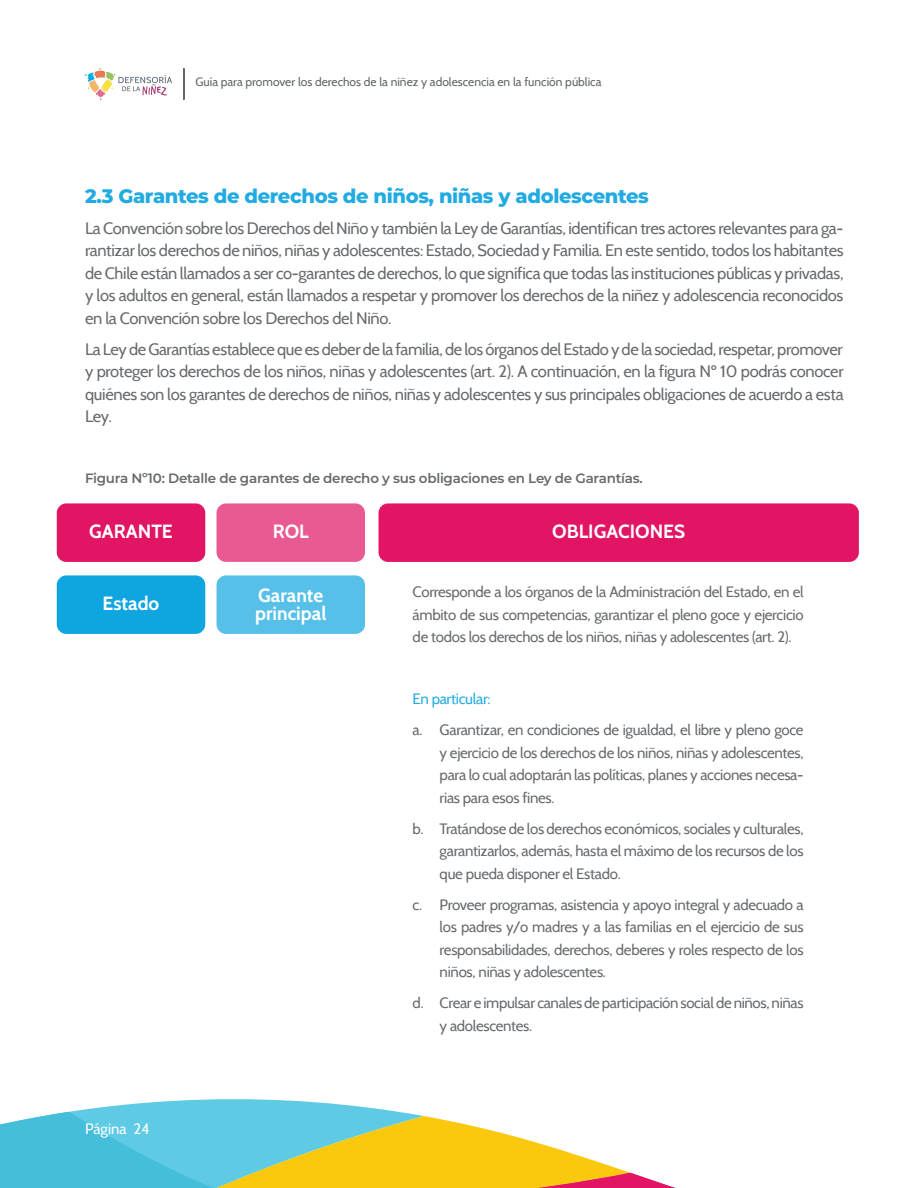
<style>
.page{position:relative;width:918px;height:1188px;background:#fff}
.page>*{position:absolute;margin:0;border:0;box-sizing:border-box;transform-origin:0 0}
.t1{font:800 19.5px "Montserrat";letter-spacing:-.02em;color:#22abe2}
.t2{font:700 19.2px/18px "Cabin";color:#fff}
.t3{font:16.5px/22.5px "Cabin";letter-spacing:-.02em;color:#666a6d;text-align:justify}
.t4{font:15px/22.5px "Cabin";letter-spacing:-.02em;color:#666a6d;text-align:justify}
.t5{font:15px "Cabin";letter-spacing:-.02em;color:#22abe2}
.t6{font:15px "Cabin";color:#fff}
.t7{font:600 13.5px "Montserrat";letter-spacing:-.02em;color:#666a6d}
.t8{font:12px "Cabin";color:#5f6466}
</style>
<div class="page">
<svg style="left:0;top:1099px;width:675px;height:89px"></svg>
<svg style="left:85px;top:68px;width:87px;height:32px"></svg>
<div style="left:183px;top:68px;width:2px;height:32px;border:2px solid #5f6466"></div>
<div style="left:57px;top:503px;width:148px;height:59px;background:#e21464;border-radius:10px"></div>
<div style="left:217px;top:503px;width:148px;height:59px;background:#ea5a92;border-radius:10px"></div>
<div style="left:379px;top:503px;width:480px;height:59px;background:#e21464;border-radius:10px"></div>
<div style="left:57px;top:575px;width:148px;height:59px;background:#0fa5df;border-radius:10px"></div>
<div style="left:217px;top:575px;width:148px;height:59px;background:#57c0e8;border-radius:10px"></div>
<p class="t8" style="left:196px;top:75px;width:407px">Guía para promover los derechos de la niñez y adolescencia en la función pública</p>
<p class="t1" style="left:85px;top:181px;width:565px">2.3 Garantes de derechos de niños, niñas y adolescentes</p>
<p class="t3" style="left:85px;top:216px;width:760px">La Convención sobre los Derechos del Niño y también la Ley de Garantías, identifican tres actores relevantes para ga&shy;rantizar los derechos de niños, niñas y adolescentes: Estado, Sociedad y Familia. En este sentido, todos los habitantes de Chile están llamados a ser co-garantes de derechos, lo que significa que todas las instituciones públicas y privadas, y los adultos en general, están llamados a respetar y promover los derechos de la niñez y adolescencia reconocidos en la Convención sobre los Derechos del Niño.</p>
<p class="t3" style="left:85px;top:337px;width:760px">La Ley de Garantías establece que es deber de la familia, de los órganos del Estado y de la sociedad, respetar, promover y proteger los derechos de los niños, niñas y adolescentes (art. 2). A continuación, en la figura Nº 10 podrás conocer quiénes son los garantes de derechos de niños, niñas y adolescentes y sus principales obligaciones de acuerdo a esta Ley.</p>
<p class="t7" style="left:85px;top:468px;width:559px">Figura Nº10: Detalle de garantes de derecho y sus obligaciones en Ley de Garantías.</p>
<p class="t2" style="left:89px;top:522px;width:85px">GARANTE</p>
<p class="t2" style="left:273px;top:522px;width:38px">ROL</p>
<p class="t2" style="left:552px;top:522px;width:134px">OBLIGACIONES</p>
<p class="t2" style="left:103px;top:594px;width:58px">Estado</p>
<p class="t2" style="left:255px;top:586px;width:73px">Garante principal</p>
<p class="t6" style="left:85px;top:1120px;width:66px">Página 24</p>
<p class="t4" style="left:413px;top:581px;width:393px">Corresponde a los órganos de la Administración del Estado, en el ámbito de sus competencias, garantizar el pleno goce y ejercicio de todos los derechos de los niños, niñas y adolescentes (art. 2).</p>
<p class="t5" style="left:413px;top:690px;width:79px">En particular:</p>
<p class="t4" style="left:440px;top:719px;width:366px;text-indent:-27px">a. Garantizar, en condiciones de igualdad, el libre y pleno goce y ejercicio de los derechos de los niños, niñas y adolescentes, para lo cual adoptarán las políticas, planes y acciones necesa&shy;rias para esos fines.</p>
<p class="t4" style="left:440px;top:817px;width:366px;text-indent:-27px">b. Tratándose de los derechos económicos, sociales y culturales, garantizarlos, además, hasta el máximo de los recursos de los que pueda disponer el Estado.</p>
<p class="t4" style="left:440px;top:893px;width:365px;text-indent:-27px">c. Proveer programas, asistencia y apoyo integral y adecuado a los padres y/o madres y a las familias en el ejercicio de sus responsabilidades, derechos, deberes y roles respecto de los niños, niñas y adolescentes.</p>
<p class="t4" style="left:440px;top:992px;width:365px;text-indent:-27px">d. Crear e impulsar canales de participación social de niños, niñas y adolescentes.</p>
</div>
